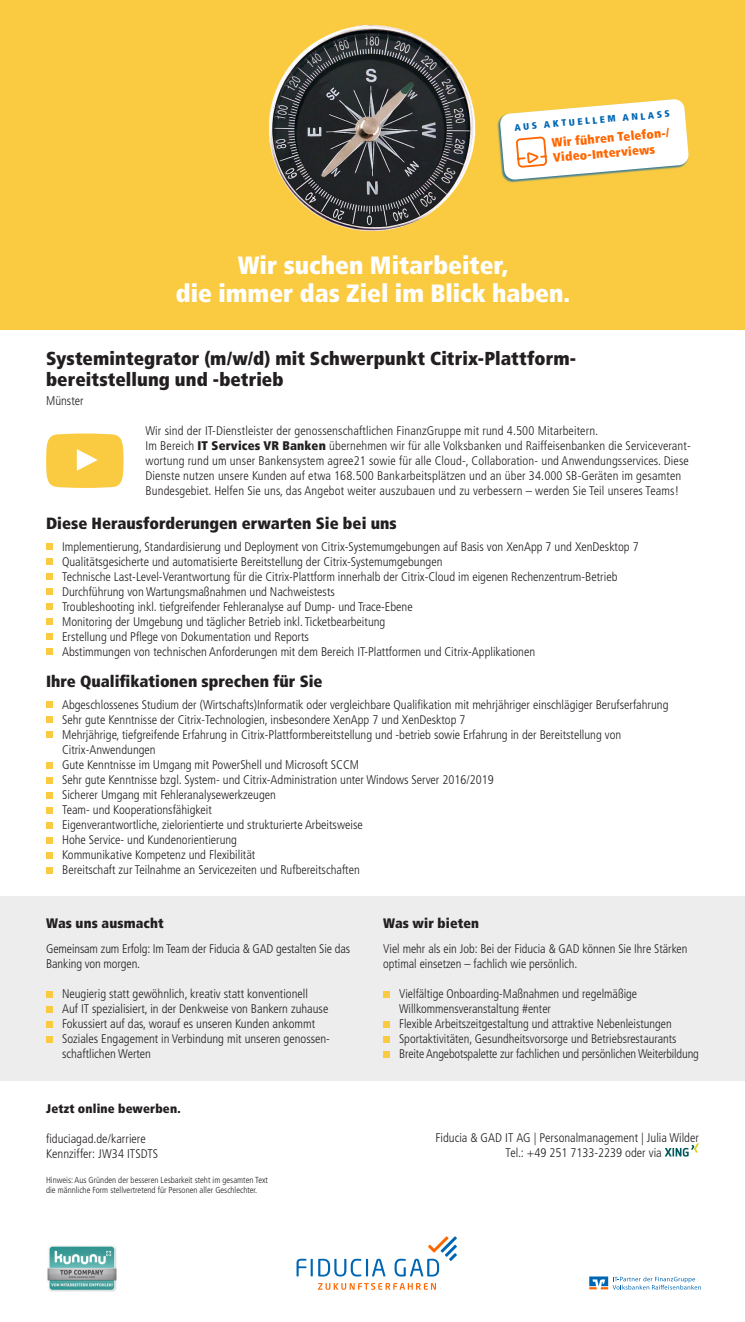
<style>
.page{position:relative;width:745px;height:1322px;background:#fff}
.page>*{position:absolute;margin:0;border:0;box-sizing:border-box;transform-origin:0 0}
.t1{font:900 condensed 25px/27.5px "Frutiger LT Std";color:#fff;text-align:center}
.t2{font:900 condensed 18.75px/21.2px "Frutiger LT Std";letter-spacing:.005em;color:#231f20}
.t3{font:900 condensed 16.25px "Frutiger LT Std";color:#231f20}
.t4{font:900 condensed 13.75px "Frutiger LT Std";letter-spacing:.01em;color:#231f20}
.t5{font:300 condensed 12.5px/15px "Frutiger LT Std";color:#231f20}
.t6{font:900 condensed 12.5px/15px "Frutiger LT Std";color:#f60}
.t7{font:900 condensed 12.5px "Frutiger LT Std";letter-spacing:.01em;color:#231f20}
.t8{font:900 condensed 9.38px "Frutiger LT Std";color:#0066b3}
.t9{font:300 condensed 8.75px/10px "Frutiger LT Std";color:#231f20}
.s1{font-weight:900}
</style>
<div class="page">
<div style="left:46px;top:543px;width:7px;height:7px;background:#facb41"></div>
<div style="left:46px;top:558px;width:7px;height:7px;background:#facb41"></div>
<div style="left:46px;top:573px;width:7px;height:7px;background:#facb41"></div>
<div style="left:46px;top:588px;width:7px;height:7px;background:#facb41"></div>
<div style="left:46px;top:603px;width:7px;height:7px;background:#facb41"></div>
<div style="left:46px;top:618px;width:7px;height:7px;background:#facb41"></div>
<div style="left:46px;top:633px;width:7px;height:7px;background:#facb41"></div>
<div style="left:46px;top:648px;width:7px;height:7px;background:#facb41"></div>
<div style="left:46px;top:701px;width:7px;height:7px;background:#facb41"></div>
<div style="left:46px;top:716px;width:7px;height:7px;background:#facb41"></div>
<div style="left:46px;top:731px;width:7px;height:7px;background:#facb41"></div>
<div style="left:46px;top:761px;width:7px;height:7px;background:#facb41"></div>
<div style="left:46px;top:776px;width:7px;height:7px;background:#facb41"></div>
<div style="left:46px;top:791px;width:7px;height:7px;background:#facb41"></div>
<div style="left:46px;top:806px;width:7px;height:7px;background:#facb41"></div>
<div style="left:46px;top:821px;width:7px;height:7px;background:#facb41"></div>
<div style="left:46px;top:836px;width:7px;height:7px;background:#facb41"></div>
<div style="left:46px;top:851px;width:7px;height:7px;background:#facb41"></div>
<div style="left:46px;top:866px;width:7px;height:7px;background:#facb41"></div>
<svg style="left:296px;top:1236px;width:160px;height:40px"></svg>
<svg style="left:318px;top:1283px;width:117px;height:6px"></svg>
<svg style="left:589px;top:1276px;width:111px;height:13px"></svg>
<img style="left:47px;top:1245px;width:70px;height:47px">
<svg style="left:46px;top:433px;width:77px;height:55px;background:#fad056"></svg>
<div style="left:0;top:896px;width:744px;height:185px;background:#ededed"></div>
<div style="left:46px;top:990px;width:7px;height:7px;background:#facb41"></div>
<div style="left:46px;top:1005px;width:7px;height:7px;background:#facb41"></div>
<div style="left:46px;top:1020px;width:7px;height:7px;background:#facb41"></div>
<div style="left:46px;top:1035px;width:7px;height:7px;background:#facb41"></div>
<div style="left:383px;top:990px;width:6px;height:7px;background:#facb41"></div>
<div style="left:383px;top:1020px;width:6px;height:7px;background:#facb41"></div>
<div style="left:383px;top:1035px;width:6px;height:7px;background:#facb41"></div>
<div style="left:383px;top:1050px;width:6px;height:7px;background:#facb41"></div>
<svg style="left:665px;top:1143px;width:33px;height:13px"></svg>
<div style="left:0;top:0;width:744px;height:330px;background:#facb41"></div>
<img style="left:268px;top:26px;width:208px;height:205px">
<div style="left:497px;top:99px;width:191px;height:83px;background:#0066b3;opacity:.75"></div>
<svg style="left:499px;top:99px;width:189px;height:81px"></svg>
<p class="t8" style="left:513px;top:122px;width:157px;rotate:-5deg">AUS AKTUELLEM ANLASS</p>
<p class="t6" style="left:551px;top:135px;width:119px;rotate:-5deg">Wir führen Telefon-/<br>Video-Interviews</p>
<h1 class="t1" style="left:176px;top:252px;width:395px">Wir suchen Mitarbeiter,<br>die immer das Ziel im Blick haben.</h1>
<h2 class="t2" style="left:46px;top:348px;width:531px">Systemintegrator (m/w/d) mit Schwerpunkt Citrix-Plattform&shy;bereitstellung und -betrieb</h2>
<p class="t5" style="left:46px;top:393px;width:39px">Münster</p>
<p class="t5" style="left:145px;top:423px;width:546px">Wir sind der IT-Dienstleister der genossenschaftlichen FinanzGruppe mit rund 4.500 Mitarbeitern.<br>Im Bereich <span class="s1">IT Services VR Banken</span> übernehmen wir für alle Volksbanken und Raiffeisenbanken die Serviceverant&shy;wortung rund um unser Bankensystem agree21 sowie für alle Cloud-, Collaboration- und Anwendungsservices. Diese Dienste nutzen unsere Kunden auf etwa 168.500 Bankarbeitsplätzen und an über 34.000 SB-Geräten im gesamten Bundesgebiet. Helfen Sie uns, das Angebot weiter auszubauen und zu verbessern – werden Sie Teil unseres Teams!</p>
<h3 class="t3" style="left:46px;top:513px;width:352px">Diese Herausforderungen erwarten Sie bei uns</h3>
<p class="t5" style="left:62px;top:539px;width:577px">Implementierung, Standardisierung und Deployment von Citrix-Systemumgebungen auf Basis von XenApp 7 und XenDesktop 7<br>Qualitätsgesicherte und automatisierte Bereitstellung der Citrix-Systemumgebungen<br>Technische Last-Level-Verantwortung für die Citrix-Plattform innerhalb der Citrix-Cloud im eigenen Rechenzentrum-Betrieb Durchführung von Wartungsmaßnahmen und Nachweistests<br>Troubleshooting inkl. tiefgreifender Fehleranalyse auf Dump- und Trace-Ebene<br>Monitoring der Umgebung und täglicher Betrieb inkl. Ticketbearbeitung<br>Erstellung und Pflege von Dokumentation und Reports<br>Abstimmungen von technischen Anforderungen mit dem Bereich IT-Plattformen und Citrix-Applikationen</p>
<h3 class="t3" style="left:46px;top:671px;width:278px">Ihre Qualifikationen sprechen für Sie</h3>
<p class="t5" style="left:62px;top:697px;width:607px">Abgeschlossenes Studium der (Wirtschafts)Informatik oder vergleichbare Qualifikation mit mehrjähriger einschlägiger Berufserfahrung Sehr gute Kenntnisse der Citrix-Technologien, insbesondere XenApp 7 und XenDesktop 7<br>Mehrjährige, tiefgreifende Erfahrung in Citrix-Plattformbereitstellung und -betrieb sowie Erfahrung in der Bereitstellung von Citrix-Anwendungen<br>Gute Kenntnisse im Umgang mit PowerShell und Microsoft SCCM<br>Sehr gute Kenntnisse bzgl. System- und Citrix-Administration unter Windows Server 2016/2019<br>Sicherer Umgang mit Fehleranalysewerkzeugen<br>Team- und Kooperationsfähigkeit<br>Eigenverantwortliche, zielorientierte und strukturierte Arbeitsweise<br>Hohe Service- und Kundenorientierung<br>Kommunikative Kompetenz und Flexibilität<br>Bereitschaft zur Teilnahme an Servicezeiten und Rufbereitschaften</p>
<p class="t4" style="left:46px;top:915px;width:119px">Was uns ausmacht</p>
<p class="t5" style="left:46px;top:941px;width:305px">Gemeinsam zum Erfolg: Im Team der Fiducia &amp; GAD gestalten Sie das<br>Banking von morgen.</p>
<p class="t5" style="left:62px;top:986px;width:268px">Neugierig statt gewöhnlich, kreativ statt konventionell<br>Auf IT spezialisiert, in der Denkweise von Bankern zuhause Fokussiert auf das, worauf es unseren Kunden ankommt Soziales Engagement in Verbindung mit unseren genossen&shy;schaftlichen Werten</p>
<p class="t7" style="left:46px;top:1100px;width:136px">Jetzt online bewerben.</p>
<p class="t5" style="left:46px;top:1131px;width:114px">fiduciagad.de/karriere<br>Kennziffer: JW34 ITSDTS</p>
<p class="t9" style="left:46px;top:1174px;width:223px">Hinweis: Aus Gründen der besseren Lesbarkeit steht im gesamten Text die männliche Form stellvertretend für Personen aller Geschlechter.</p>
<p class="t4" style="left:383px;top:915px;width:97px">Was wir bieten</p>
<p class="t5" style="left:383px;top:941px;width:305px">Viel mehr als ein Job: Bei der Fiducia &amp; GAD können Sie Ihre Stärken optimal einsetzen – fachlich wie persönlich.</p>
<p class="t5" style="left:399px;top:986px;width:301px">Vielfältige Onboarding-Maßnahmen und regelmäßige Willkommensveranstaltung #enter<br>Flexible Arbeitszeitgestaltung und attraktive Nebenleistungen Sportaktivitäten, Gesundheitsvorsorge und Betriebsrestaurants Breite Angebotspalette zur fachlichen und persönlichen Weiterbildung</p>
<p class="t5" style="left:505px;top:1130px;width:194px;text-indent:-70px">Fiducia &amp; GAD IT AG | Personalmanagement | Julia Wilder<br>Tel.: +49 251 7133-2239 oder via</p>
</div>
